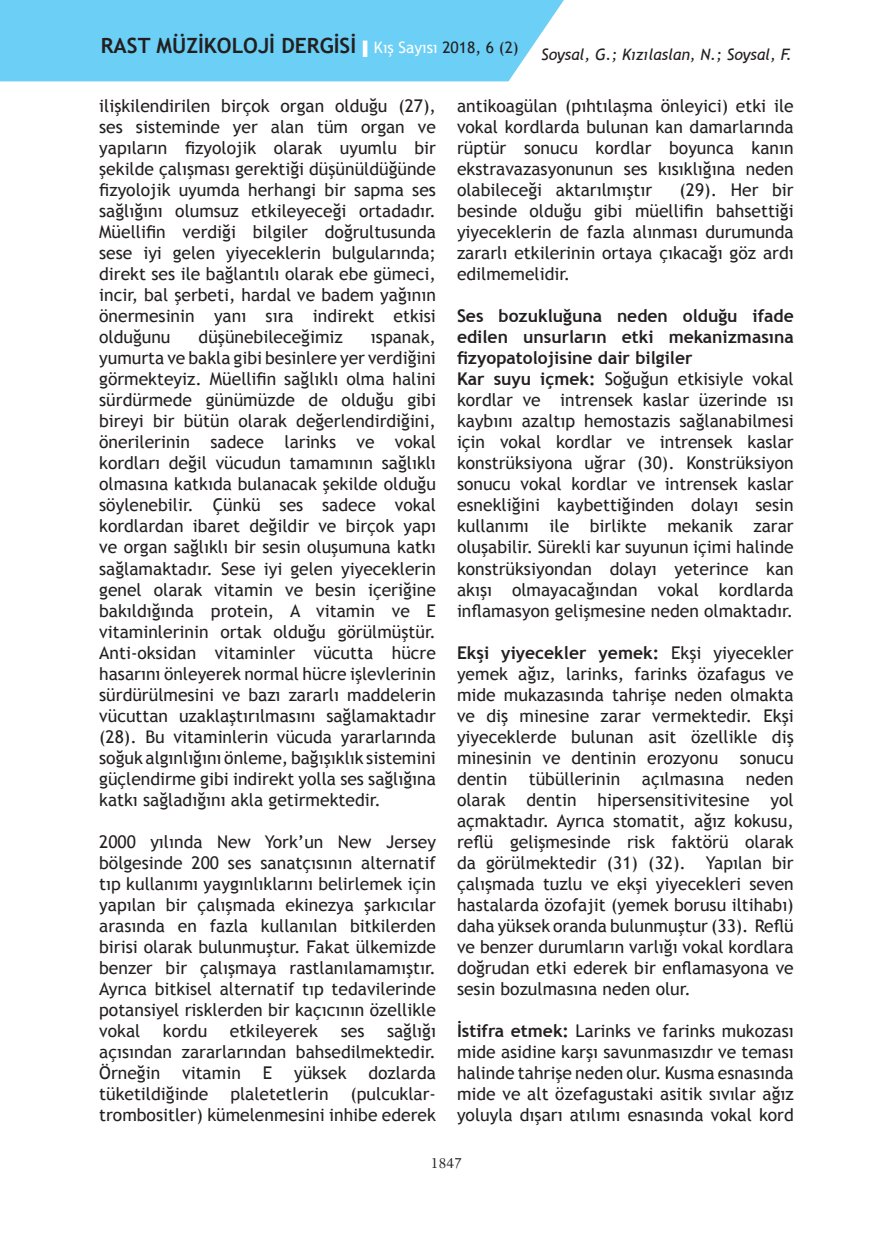
<style>
.page{position:relative;width:893px;height:1241px;background:#fff}
.page>*{position:absolute;margin:0;border:0;box-sizing:border-box;transform-origin:0 0}
.t1{font:17.5px/21px "Trebuchet MS";color:#231f20;text-align:justify}
.t2{font:italic 15.75px "Trebuchet MS";color:#231f20}
.t3{font:14px "Trump Mediaeval";color:#231f20}
.s1{font-weight:700}
</style>
<div class="page">
<div style="left:0;top:0;width:564px;height:81px;background:#6bcff6"></div>
<p class="t2" style="left:101px;top:45px;width:692px"><sup>RAST</sup> <sup>MÜZIKOLOJI</sup> <sup>DERGISI</sup> <sup>|</sup> <sup>Kış</sup> <sup>Sayısı</sup> <sup>2018,</sup> <sup>6</sup> <sup>(2)</sup> Soysal, G.; Kızılaslan, N.; Soysal, F.</p>
<p class="t1" style="left:99px;top:95px;width:338px">ilişkilendirilen birçok organ olduğu (27), ses sisteminde yer alan tüm organ ve yapıların fizyolojik olarak uyumlu bir şekilde çalışması gerektiği düşünüldüğünde fizyolojik uyumda herhangi bir sapma ses sağlığını olumsuz etkileyeceği ortadadır.<br>Müellifin verdiği bilgiler doğrultusunda sese iyi gelen yiyeceklerin bulgularında; direkt ses ile bağlantılı olarak ebe gümeci, incir, bal şerbeti, hardal ve badem yağının önermesinin yanı sıra indirekt etkisi olduğunu</p>
<p class="t1" style="left:199px;top:326px;width:146px">düşünebileceğimiz</p>
<p class="t1" style="left:99px;top:326px;width:338px;text-indent:272px">ıspanak, yumurta ve bakla gibi besinlere yer verdiğini görmekteyiz. Müellifin sağlıklı olma halini sürdürmede günümüzde de olduğu gibi bireyi bir bütün olarak değerlendirdiğini, önerilerinin sadece larinks ve vokal kordları değil vücudun tamamının sağlıklı olmasına katkıda bulanacak şekilde olduğu söylenebilir. Çünkü ses sadece vokal kordlardan ibaret değildir ve birçok yapı ve organ sağlıklı bir sesin oluşumuna katkı sağlamaktadır. Sese iyi gelen yiyeceklerin genel olarak vitamin ve besin içeriğine bakıldığında protein, A vitamin ve E vitaminlerinin ortak olduğu görülmüştür.<br>Anti-oksidan vitaminler vücutta hücre hasarını önleyerek normal hücre işlevlerinin sürdürülmesini ve bazı zararlı maddelerin vücuttan uzaklaştırılmasını sağlamaktadır (28). Bu vitaminlerin vücuda yararlarında soğuk algınlığını önleme, bağışıklık sistemini güçlendirme gibi indirekt yolla ses sağlığına katkı sağladığını akla getirmektedir.</p>
<p class="t1" style="left:99px;top:830px;width:338px">2000 yılında New York’un New Jersey bölgesinde 200 ses sanatçısının alternatif tıp kullanımı yaygınlıklarını belirlemek için yapılan bir çalışmada ekinezya şarkıcılar arasında en fazla kullanılan bitkilerden birisi olarak bulunmuştur. Fakat ülkemizde benzer bir çalışmaya rastlanılamamıştır.<br>Ayrıca bitkisel alternatif tıp tedavilerinde potansiyel risklerden bir kaçıcının özellikle vokal</p>
<p class="t1" style="left:99px;top:1019px;width:338px;text-indent:288px">sağlığı açısından zararlarından bahsedilmektedir.<br>Örneğin</p>
<p class="t1" style="left:163px;top:1019px;width:46px">kordu</p>
<p class="t1" style="left:230px;top:1019px;width:90px">etkileyerek</p>
<p class="t1" style="left:341px;top:1019px;width:25px">ses</p>
<p class="t1" style="left:182px;top:1061px;width:60px">vitamin</p>
<p class="t1" style="left:263px;top:1061px;width:11px">E</p>
<p class="t1" style="left:294px;top:1061px;width:54px">yüksek</p>
<p class="t1" style="left:99px;top:1061px;width:338px;text-indent:269px">dozlarda tüketildiğinde plaletetlerin (pulcuklar&shy;trombositler) kümelenmesini inhibe ederek</p>
<p class="t1" style="left:457px;top:95px;width:338px">antikoagülan (pıhtılaşma önleyici) etki ile vokal kordlarda bulunan kan damarlarında rüptür sonucu kordlar boyunca kanın ekstravazasyonunun ses kısıklığına neden olabileceği aktarılmıştır</p>
<p class="t1" style="left:457px;top:179px;width:338px;text-indent:223px">(29). Her bir besinde olduğu gibi müellifin bahsettiği yiyeceklerin de fazla alınması durumunda zararlı etkilerinin ortaya çıkacağı göz ardı edilmemelidir.</p>
<p class="t1" style="left:457px;top:305px;width:338px;text-align:left"><span class="s1">Ses bozukluğuna neden olduğu ifade edilen unsurların etki mekanizmasına fizyopatolojisine dair bilgiler<br>Kar suyu içmek:</span> Soğuğun etkisiyle vokal kordlar ve intrensek kaslar üzerinde ısı kaybını azaltıp hemostazis sağlanabilmesi için vokal kordlar ve intrensek kaslar konstrüksiyona uğrar (30). Konstrüksiyon sonucu vokal kordlar ve intrensek kaslar esnekliğini kaybettiğinden dolayı sesin kullanımı ile birlikte mekanik zarar oluşabilir. Sürekli kar suyunun içimi halinde konstrüksiyondan dolayı yeterince kan akışı olmayacağından vokal kordlarda inflamasyon gelişmesine neden olmaktadır.</p>
<p class="t1" style="left:457px;top:641px;width:338px"><span class="s1">Ekşi yiyecekler yemek:</span> Ekşi yiyecekler yemek ağız, larinks, farinks özafagus ve mide mukazasında tahrişe neden olmakta ve diş minesine zarar vermektedir. Ekşi yiyeceklerde bulunan asit özellikle diş minesinin ve dentinin erozyonu sonucu dentin tübüllerinin açılmasına neden olarak dentin hipersensitivitesine yol açmaktadır. Ayrıca stomatit, ağız kokusu, reflü gelişmesinde risk faktörü olarak da görülmektedir (31) (32). Yapılan bir çalışmada tuzlu ve ekşi yiyecekleri seven hastalarda özofajit (yemek borusu iltihabı) daha yüksek oranda bulunmuştur (33). Reflü ve benzer durumların varlığı vokal kordlara doğrudan etki ederek bir enflamasyona ve sesin bozulmasına neden olur.</p>
<p class="t1" style="left:457px;top:1019px;width:338px"><span class="s1">İstifra etmek:</span> Larinks ve farinks mukozası mide asidine karşı savunmasızdır ve teması halinde tahrişe neden olur. Kusma esnasında mide ve alt özefagustaki asitik sıvılar ağız yoluyla dışarı atılımı esnasında vokal kord</p>
<p class="t3" style="left:431px;top:1154px;width:33px">1847</p>
</div>
